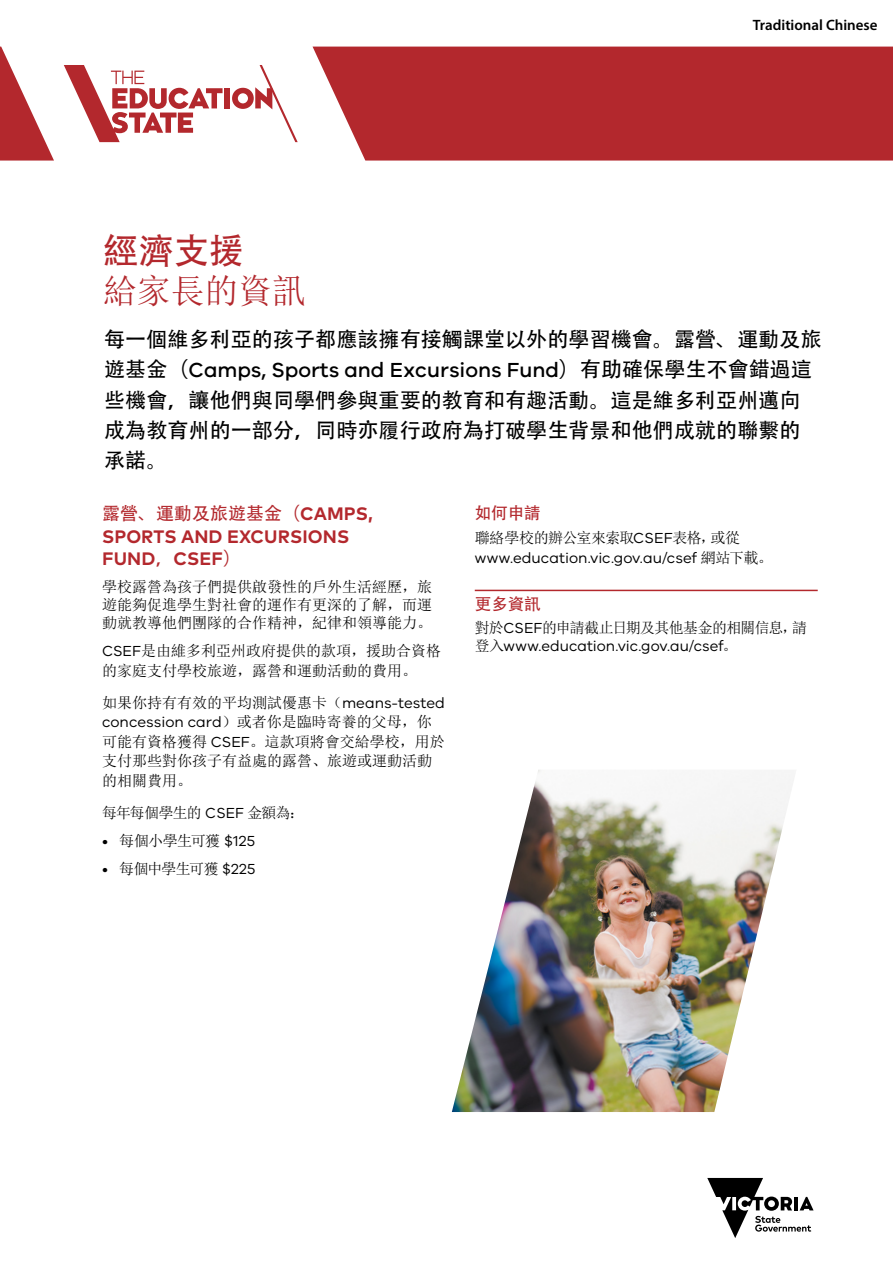
<style>
.page{position:relative;width:893px;height:1263px;background:#fff}
.page>*{position:absolute;margin:0;border:0;box-sizing:border-box;transform-origin:0 0}
.t1{font:36px "Adobe Heiti Std";color:#b3282d}
.t2{font:34.5px "Sim Sun";color:#b3282d}
.t3{font:21px/30px "Adobe Heiti Std";letter-spacing:.005em;color:#000;text-align:justify}
.t4{font:500 21px "VIC";color:#000}
.t5{font:700 18px/22.5px "Mark OT";letter-spacing:.005em;color:#b3282d}
.t6{font:18px "Adobe Heiti Std";color:#b3282d}
.t7{font:16.5px "Adobe Heiti Std";color:#b3282d}
.t8{font:15px/19.5px "Sim Sun";color:#000}
.t9{font:15px "VIC";color:#000}
.t10{font:15px "Sim Sun";letter-spacing:-.045em;color:#000}
.t11{font:15px "Sim Sun";letter-spacing:-.035em;color:#000}
.t12{font:600 15px "Myriad Pro";color:#000}
.t13{font:15px "Sim Sun";letter-spacing:-.04em;color:#000}
.s1{font-family:"Adobe Heiti Std";font-weight:400}
.s2{font-family:"Mark OT";font-weight:700}
.s3{font-family:"VIC"}
.s4{font-family:"Sim Sun"}
</style>
<div class="page">
<svg style="left:707px;top:1178px;width:106px;height:60px"></svg>
<hr style="left:475px;top:590px;width:343px;height:1px;background:#b3282d">
<div style="left:313px;top:47px;width:580px;height:114px;background:#b3282d"></div>
<div style="left:224px;top:88px;width:6px;height:20px;background:#b3282d"></div>
<svg style="left:232px;top:65px;width:66px;height:77px"></svg>
<svg style="left:64px;top:65px;width:159px;height:77px"></svg>
<svg style="left:0;top:47px;width:54px;height:114px"></svg>
<img style="left:452px;top:770px;width:342px;height:342px">
<h1 class="t1" style="left:103px;top:229px;width:143px">經濟支援</h1>
<h2 class="t2" style="left:103px;top:273px;width:204px">給家長的資訊</h2>
<p class="t12" style="left:753px;top:16px;width:126px">Traditional Chinese</p>
<h3 class="t3" style="left:104px;top:325px;width:719px">每一個維多利亞的孩子都應該擁有接觸課堂以外的學習機會。露營、運動及旅</h3>
<h3 class="t4" style="left:104px;top:358px;width:709px"><span class="s1">遊基金（</span>Camps, Sports and Excursions Fund<span class="s1">）有助確保學生不會錯過這</span></h3>
<h3 class="t3" style="left:104px;top:385px;width:698px">些機會，讓他們與同學們參與重要的教育和有趣活動。這是維多利亞州邁向成為教育州的一部分，同時亦履行政府為打破學生背景和他們成就的聯繫的承諾。</h3>
<p class="t6" style="left:102px;top:503px;width:272px">露營、運動及旅遊基金（<span class="s2">CAMPS,</span></p>
<p class="t5" style="left:102px;top:525px;width:249px">SPORTS AND EXCURSIONS<br>FUND<span class="s1">，</span>CSEF<span class="s1">）</span></p>
<p class="t8" style="left:102px;top:578px;width:331px;line-height:18px;text-align:justify">學校露營為孩子們提供啟發性的戶外生活經歷，旅遊能夠促進學生對社會的運作有更深的了解，而運動就教導他們團隊的合作精神，紀律和領導能力。</p>
<p class="t8" style="left:102px;top:641px;width:340px"><span class="s3">CSEF</span>是由維多利亞州政府提供的款項，援助合資格的家庭支付學校旅遊，露營和運動活動的費用。</p>
<p class="t8" style="left:102px;top:693px;width:344px">如果你持有有效的平均測試優惠卡（<span class="s3">means-tested</span></p>
<p class="t9" style="left:102px;top:713px;width:331px">concession card<span class="s4">）或者你是臨時寄養的父母，你</span></p>
<p class="t8" style="left:102px;top:732px;width:344px">可能有資格獲得 <span class="s3">CSEF</span>。這款項將會交給學校，用於支付那些對你孩子有益處的露營、旅遊或運動活動的相關費用。</p>
<p class="t13" style="left:102px;top:805px;width:204px">每年每個學生的 <span class="s3">CSEF</span> 金額為：</p>
<p class="t11" style="left:102px;top:833px;width:155px"><span class="s3">•</span> 每個小學生可獲 <span class="s3">$125</span></p>
<p class="t10" style="left:102px;top:861px;width:155px"><span class="s3">•</span> 每個中學生可獲 <span class="s3">$225</span></p>
<p class="t7" style="left:475px;top:503px;width:67px">如何申請</p>
<p class="t11" style="left:475px;top:530px;width:267px">聯絡學校的辦公室來索取<span class="s3">CSEF</span>表格，或從</p>
<p class="t9" style="left:475px;top:548px;width:300px">www.education.vic.gov.au/csef <span class="s4">網站下載。</span></p>
<p class="t7" style="left:475px;top:594px;width:67px">更多資訊</p>
<p class="t10" style="left:475px;top:620px;width:334px">對於<span class="s3">CSEF</span>的申請截止日期及其他基金的相關信息，請</p>
<p class="t9" style="left:475px;top:636px;width:264px"><span class="s4">登入</span>www.education.vic.gov.au/csef<span class="s4">。</span></p>
</div>
